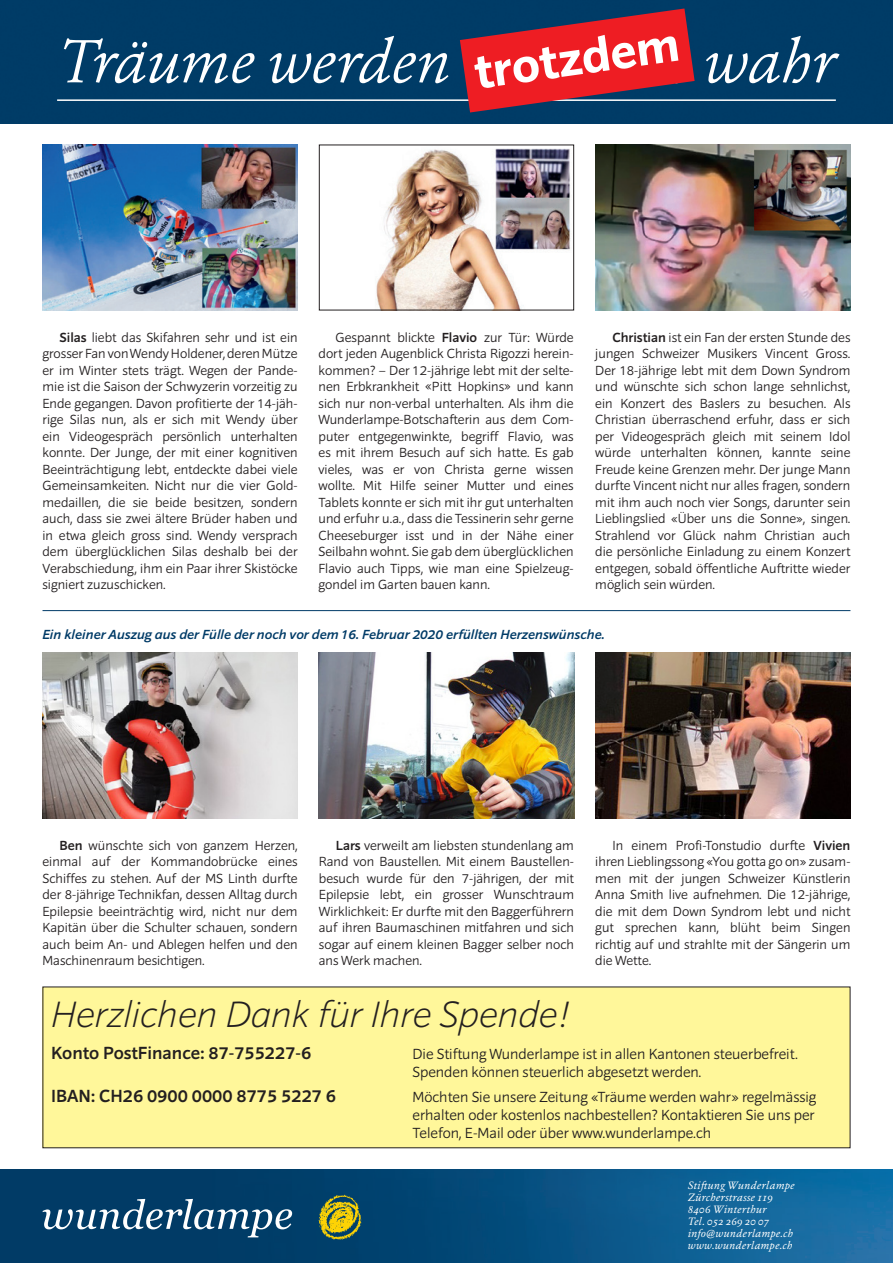
<style>
.page{position:relative;width:893px;height:1263px;background:#fff}
.page>*{position:absolute;margin:0;border:0;box-sizing:border-box;transform-origin:0 0}
.t1{font:italic 300 60px "Erato";letter-spacing:-.01em;color:#fff}
.t2{font:700 49.05px "Sonus";color:#fff}
.t3{font:italic 200 37.5px "Sonus";letter-spacing:.005em;color:#231f20}
.t4{font:500 18px "Sonus";color:#231f20}
.t5{font:300 15px/18px "Sonus";color:#231f20}
.t6{font:300 13.5px/16.5px "Sonus";color:#231f20;text-align:justify}
.t7{font:italic 500 13.5px "Sonus";color:#003b67}
.t8{font:italic 10.5px/12px "Erato";letter-spacing:.02em;color:#fff}
.s1{font-weight:500}
</style>
<div class="page">
<img style="left:595px;top:653px;width:255px;height:166px">
<img style="left:319px;top:653px;width:255px;height:166px">
<img style="left:376px;top:148px;width:195px;height:160px">
<div style="left:319px;top:145px;width:255px;height:165px;border:1px solid #231f20"></div>
<img style="left:43px;top:145px;width:255px;height:165px">
<img style="left:595px;top:145px;width:255px;height:165px">
<img style="left:43px;top:653px;width:255px;height:166px">
<img style="left:0;top:1169px;width:893px;height:94px">
<div style="left:0;top:0;width:893px;height:123px;background:#003c67"></div>
<div style="left:43px;top:987px;width:807px;height:161px;background:#fff79a"></div>
<svg style="left:43px;top:1199px;width:249px;height:38px;background:#346285"></svg>
<img style="left:318px;top:1195px;width:43px;height:44px">
<hr style="left:57px;top:99px;width:779px;height:2px;background:#fff">
<svg style="left:460px;top:9px;width:235px;height:103px;background:#a52839"></svg>
<hr style="left:43px;top:610px;width:807px;height:1px;background:#003b67">
<h2 class="t2" style="left:470px;top:41px;width:208px;rotate:-8deg">trotzdem</h2>
<h1 class="t1" style="left:57px;top:23px;width:780px">Träume werden trotzdem wahr</h1>
<p class="t6" style="left:43px;top:328px;width:257px;text-indent:17px"><span class="s1">Silas</span> liebt das Skifahren sehr und ist ein grosser Fan von Wendy Holdener, deren Mütze er im Winter stets trägt. Wegen der Pande&shy;mie ist die Saison der Schwyzerin vorzeitig zu Ende gegangen. Davon profitierte der 14-jäh&shy;rige Silas nun, als er sich mit Wendy über ein Videogespräch persönlich unterhalten konnte. Der Junge, der mit einer kognitiven Beeinträchtigung lebt, entdeckte dabei viele Gemeinsamkeiten. Nicht nur die vier Gold&shy;medaillen, die sie beide besitzen, sondern auch, dass sie zwei ältere Brüder haben und in etwa gleich gross sind. Wendy versprach dem überglücklichen Silas deshalb bei der Verabschiedung, ihm ein Paar ihrer Skistöcke signiert zuzuschicken.</p>
<p class="t6" style="left:595px;top:328px;width:257px;text-indent:17px"><span class="s1">Christian</span> ist ein Fan der ersten Stunde des jungen Schweizer Musikers Vincent Gross.<br>Der 18-jährige lebt mit dem Down Syndrom und wünschte sich schon lange sehnlichst, ein Konzert des Baslers zu besuchen. Als Christian überraschend erfuhr, dass er sich per Videogespräch gleich mit seinem Idol würde unterhalten können, kannte seine Freude keine Grenzen mehr. Der junge Mann durfte Vincent nicht nur alles fragen, sondern mit ihm auch noch vier Songs, darunter sein Lieblingslied «Über uns die Sonne», singen.<br>Strahlend vor Glück nahm Christian auch die persönliche Einladung zu einem Konzert entgegen, sobald öffentliche Auftritte wieder möglich sein würden.</p>
<p class="t6" style="left:319px;top:329px;width:257px;text-indent:17px">Gespannt blickte <span class="s1">Flavio</span> zur Tür: Würde dort jeden Augenblick Christa Rigozzi herein&shy;kommen? – Der 12-jährige lebt mit der selte&shy;nen Erbkrankheit «Pitt Hopkins» und kann sich nur non-verbal unterhalten. Als ihm die Wunderlampe-Botschafterin aus dem Com&shy;puter entgegenwinkte, begriff Flavio, was es mit ihrem Besuch auf sich hatte. Es gab vieles, was er von Christa gerne wissen wollte. Mit Hilfe seiner Mutter und eines Tablets konnte er sich mit ihr gut unterhalten und erfuhr u.a., dass die Tessinerin sehr gerne Cheeseburger isst und in der Nähe einer Seilbahn wohnt. Sie gab dem überglücklichen Flavio auch Tipps, wie man eine Spielzeug&shy;gondel im Garten bauen kann.</p>
<p class="t7" style="left:43px;top:626px;width:564px">Ein kleiner Auszug aus der Fülle der noch vor dem 16. Februar 2020 erfüllten Herzenswünsche.</p>
<p class="t6" style="left:43px;top:836px;width:257px;text-indent:17px"><span class="s1">Ben</span> wünschte sich von ganzem Herzen, einmal auf der Kommandobrücke eines Schiffes zu stehen. Auf der MS Linth durfte der 8-jährige Technikfan, dessen Alltag durch Epilepsie beeinträchtig wird, nicht nur dem Kapitän über die Schulter schauen, sondern auch beim An- und Ablegen helfen und den Maschinenraum besichtigen.</p>
<p class="t6" style="left:319px;top:836px;width:257px;text-indent:17px"><span class="s1">Lars</span> verweilt am liebsten stundenlang am Rand von Baustellen. Mit einem Baustellen&shy;besuch wurde für den 7-jährigen, der mit Epilepsie lebt, ein grosser Wunschtraum Wirklichkeit: Er durfte mit den Baggerführern auf ihren Baumaschinen mitfahren und sich sogar auf einem kleinen Bagger selber noch ans Werk machen.</p>
<p class="t6" style="left:595px;top:836px;width:257px;text-indent:17px">In einem Profi-Tonstudio durfte <span class="s1">Vivien </span>ihren Lieblingssong «You gotta go on» zusam&shy;men mit der jungen Schweizer Künstlerin Anna Smith live aufnehmen. Die 12-jährige, die mit dem Down Syndrom lebt und nicht gut sprechen kann, blüht beim Singen richtig auf und strahlte mit der Sängerin um die Wette.</p>
<h3 class="t3" style="left:51px;top:990px;width:519px">Herzlichen Dank für Ihre Spende!</h3>
<h3 class="t4" style="left:51px;top:1042px;width:262px">Konto PostFinance: 87-755227-6</h3>
<p class="t5" style="left:412px;top:1045px;width:387px">Die Stiftung Wunderlampe ist in allen Kantonen steuerbefreit.<br>Spenden können steuerlich abgesetzt werden.</p>
<h3 class="t4" style="left:51px;top:1084px;width:287px">IBAN: CH26 0900 0000 8775 5227 6</h3>
<p class="t5" style="left:412px;top:1087px;width:405px;text-align:justify">Möchten Sie unsere Zeitung «Träume werden wahr» regelmässig erhalten oder kostenlos nachbestellen? Kontaktieren Sie uns per Telefon, E-Mail oder über www.wunderlampe.ch</p>
<p class="t8" style="left:688px;top:1179px;width:108px">Stiftung Wunderlampe<br>Zürcherstrasse 119<br>8406 Winterthur<br>Tel. 052 269 20 07 info@wunderlampe.ch www.wunderlampe.ch</p>
</div>
